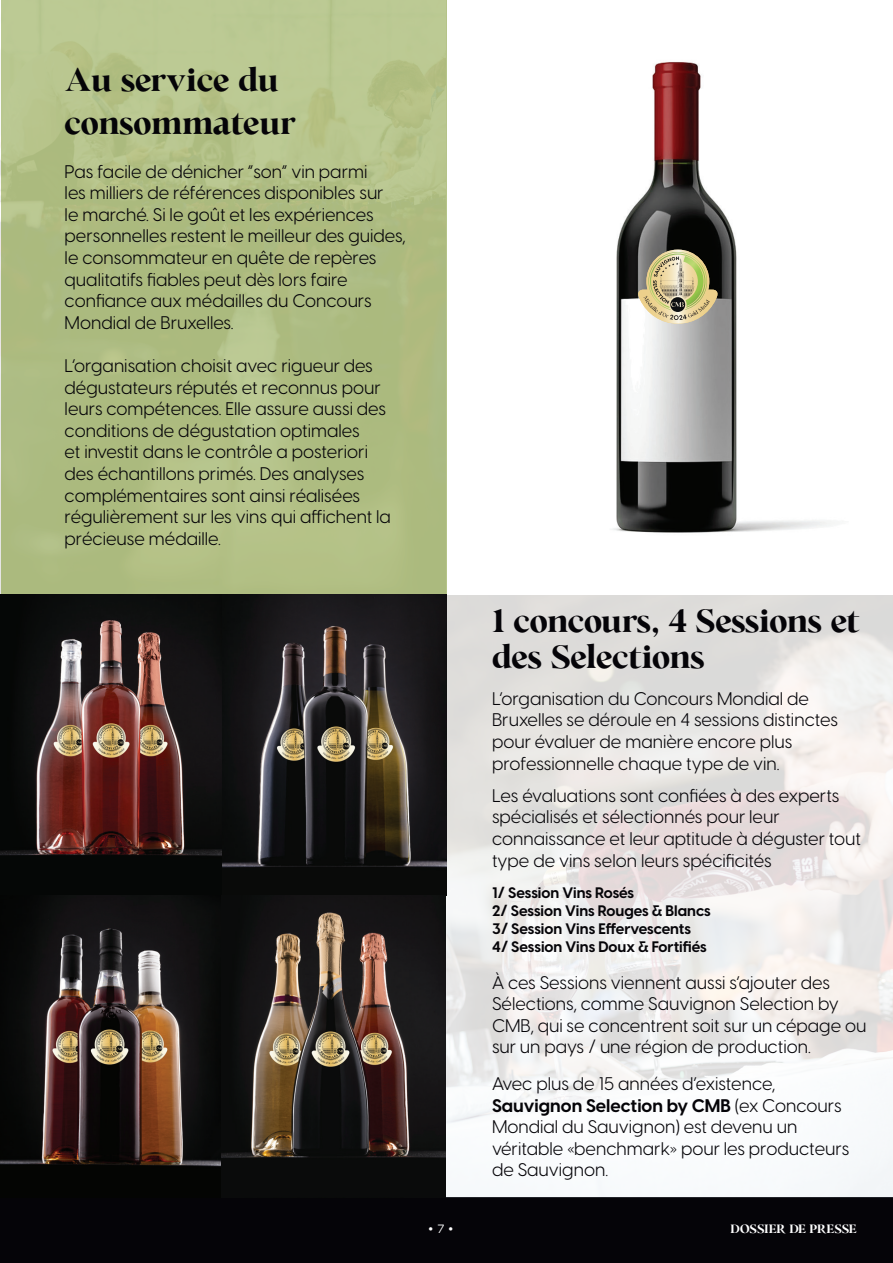
<style>
.page{position:relative;width:893px;height:1263px;background:#fff}
.page>*{position:absolute;margin:0;border:0;box-sizing:border-box;transform-origin:0 0}
.t1{font:700 36px/43.2px "Cita Pro";letter-spacing:-.015em;color:#050408}
.t2{font:18px/21.6px "Visby CF";color:#050408}
.t3{font:700 15px/18px "Visby CF";color:#050408}
.t4{font:700 13.5px "Cita Pro";letter-spacing:-.005em;color:#fff}
.t5{font:12px "Franklin Gothic";color:#fff}
.s1{font-weight:700}
.s2{font-family:"Urbanist"}
</style>
<div class="page">
<div style="left:0;top:1197px;width:893px;height:66px;background:#050408"></div>
<img style="left:446px;top:595px;width:447px;height:602px">
<img style="left:0;top:143px;width:446px;height:1054px">
<div style="left:1px;top:0;width:445px;height:594px;background:linear-gradient(to bottom,#b7c58d,#acba7e)"></div>
<img style="left:612px;top:62px;width:219px;height:471px">
<svg style="left:635px;top:250px;width:85px;height:74px"></svg>
<h1 class="t1" style="left:65px;top:58px;width:233px">Au service du consommateur</h1>
<p class="t2" style="left:65px;top:159px;width:343px">Pas facile de dénicher “son” vin parmi<br>les milliers de références disponibles sur<br>le marché. Si le goût et les expériences personnelles restent le meilleur des guides, le consommateur en quête de repères qualitatifs fiables peut dès lors faire confiance aux médailles du Concours Mondial de Bruxelles.</p>
<p class="t2" style="left:65px;top:354px;width:328px">L’organisation choisit avec rigueur des dégustateurs réputés et reconnus pour leurs compétences. Elle assure aussi des conditions de dégustation optimales<br>et investit dans le contrôle a posteriori des échantillons primés. Des analyses complémentaires sont ainsi réalisées régulièrement sur les vins qui affichent la précieuse médaille.</p>
<h1 class="t1" style="left:492px;top:603px;width:370px;line-height:36px">1 concours, 4 Sessions et des Selections</h1>
<p class="t2" style="left:492px;top:686px;width:348px">L’organisation du Concours Mondial de Bruxelles se déroule en 4 sessions distinctes pour évaluer de manière encore plus professionnelle chaque type de vin.</p>
<p class="t2" style="left:492px;top:783px;width:371px">Les évaluations sont confiées à des experts spécialisés et sélectionnés pour leur connaissance et leur aptitude à déguster tout type de vins selon leurs spécificités</p>
<p class="t3" style="left:492px;top:883px;width:220px">1/ Session Vins Rosés<br>2/ Session Vins Rouges &amp; Blancs<br>3/ Session Vins Effervescents<br>4/ Session Vins Doux &amp; Fortifiés</p>
<p class="t2" style="left:492px;top:970px;width:376px">À ces Sessions viennent aussi s’ajouter des Sélections, comme Sauvignon Selection by CMB, qui se concentrent soit sur un cépage ou sur un pays / une région de production.</p>
<p class="t2" style="left:492px;top:1071px;width:359px">Avec plus de 15 années d’existence, <span class="s1">Sauvignon Selection by CMB</span> (ex Concours Mondial du Sauvignon) est devenu un véritable «benchmark» pour les producteurs de Sauvignon.</p>
<p class="t5" style="left:427px;top:1221px;width:30px">• <span class="s2">7</span> •</p>
<p class="t4" style="left:731px;top:1220px;width:128px">DOSSIER DE PRESSE</p>
</div>
